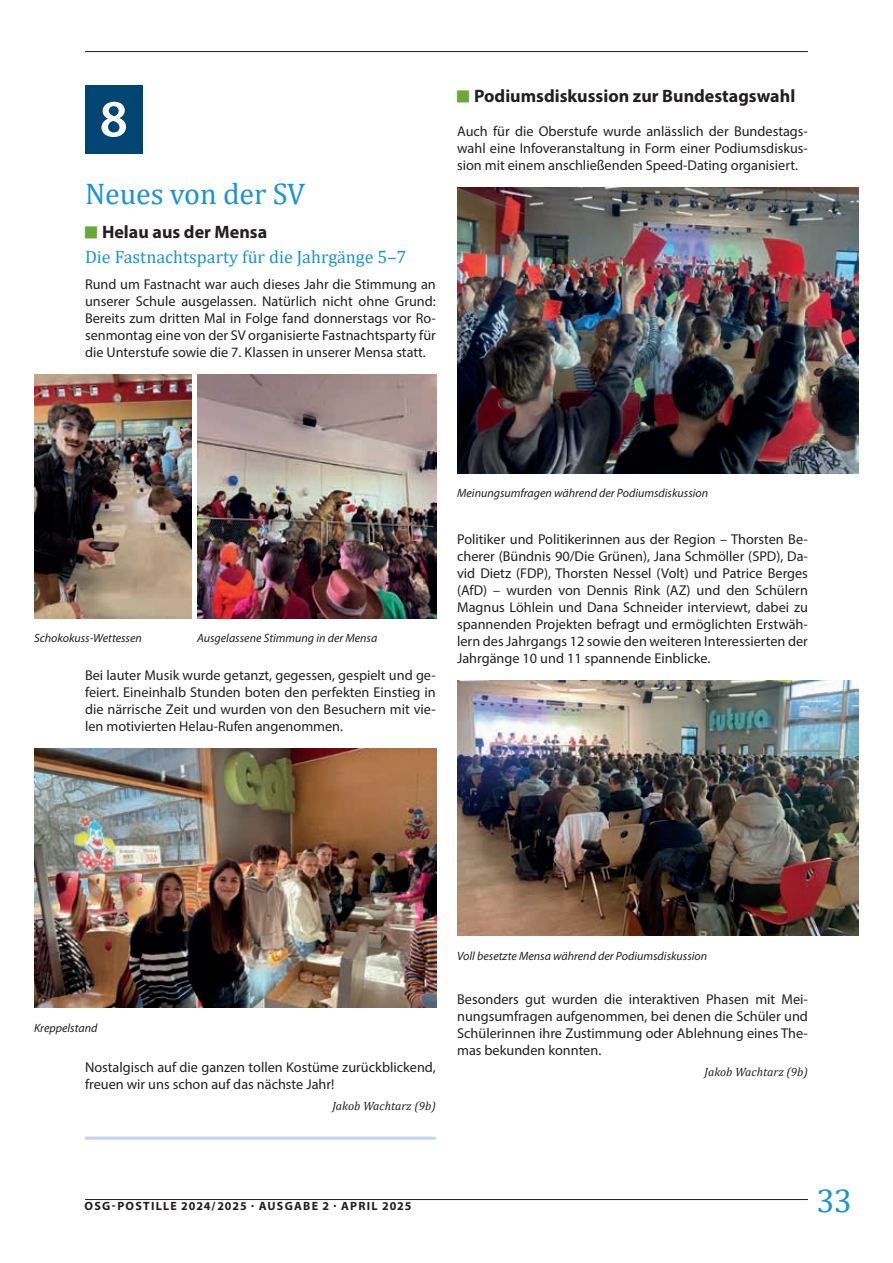
<style>
.page{position:relative;width:893px;height:1263px;background:#fff}
.page>*{position:absolute;margin:0;border:0;box-sizing:border-box;transform-origin:0 0}
.t1{font:600 52.5px "Myriad Pro";color:#fff}
.t2{font:33px "Cambria";color:#1894d3}
.t3{font:30px "Cambria";letter-spacing:-.005em;color:#1894d3}
.t4{font:700 18px "Myriad Pro";color:#231f20}
.t5{font:18px "Cambria";color:#1894d3}
.t6{font:14.25px/17px "Myriad Pro";color:#231f20;text-align:justify}
.t7{font:italic 12px "Myriad Pro";color:#231f20}
.t8{font:700 12px "Myriad Pro";letter-spacing:.1em;color:#231f20}
.t9{font:italic 12px "Cambria";color:#231f20}
</style>
<div class="page">
<hr style="left:85px;top:51px;width:723px;height:1px;background:#231f20">
<hr style="left:85px;top:1199px;width:723px;height:1px;background:#231f20">
<div style="left:85px;top:85px;width:57px;height:68px;background:#014672"></div>
<img style="left:34px;top:374px;width:157px;height:244px">
<img style="left:197px;top:374px;width:239px;height:244px">
<hr style="left:85px;top:1137px;width:351px;height:3px;background:#bdd6ef">
<img style="left:34px;top:748px;width:402px;height:260px">
<img style="left:457px;top:187px;width:402px;height:286px">
<img style="left:457px;top:680px;width:402px;height:255px">
<h1 class="t1" style="left:100px;top:85px;width:30px">8</h1>
<h3 class="t3" style="left:85px;top:176px;width:222px">Neues von der SV</h3>
<p class="t4" style="left:102px;top:220px;width:167px">Helau aus der Mensa</p>
<p class="t5" style="left:85px;top:246px;width:323px">Die Fastnachtsparty für die Jahrgänge 5–7</p>
<p class="t6" style="left:85px;top:276px;width:352px">Rund um Fastnacht war auch dieses Jahr die Stimmung an unserer Schule ausgelassen. Natürlich nicht ohne Grund:<br>Bereits zum dritten Mal in Folge fand donnerstags vor Ro&shy;senmontag eine von der SV organisierte Fastnachtsparty für die Unterstufe sowie die 7. Klassen in unserer Mensa statt.</p>
<p class="t4" style="left:474px;top:84px;width:323px">Podiumsdiskussion zur Bundestagswahl</p>
<p class="t6" style="left:457px;top:123px;width:352px">Auch für die Oberstufe wurde anlässlich der Bundestags&shy;wahl eine Infoveranstaltung in Form einer Podiumsdiskus&shy;sion mit einem anschließenden Speed-Dating organisiert.</p>
<p class="t7" style="left:34px;top:631px;width:109px">Schokokuss-Wettessen</p>
<p class="t7" style="left:197px;top:631px;width:182px">Ausgelassene Stimmung in der Mensa</p>
<p class="t6" style="left:85px;top:667px;width:352px">Bei lauter Musik wurde getanzt, gegessen, gespielt und ge&shy;feiert. Eineinhalb Stunden boten den perfekten Einstieg in die närrische Zeit und wurden von den Besuchern mit vie&shy;len motivierten Helau-Rufen angenommen.</p>
<p class="t7" style="left:457px;top:486px;width:253px">Meinungsumfragen während der Podiumsdiskussion</p>
<p class="t6" style="left:457px;top:531px;width:352px">Politiker und Politikerinnen aus der Region – Thorsten Be&shy;cherer (Bündnis 90/Die Grünen), Jana Schmöller (SPD), Da&shy;vid Dietz (FDP), Thorsten Nessel (Volt) und Patrice Berges (AfD) – wurden von Dennis Rink (AZ) und den Schülern Magnus Löhlein und Dana Schneider interviewt, dabei zu spannenden Projekten befragt und ermöglichten Erstwäh&shy;lern des Jahrgangs 12 sowie den weiteren Interessierten der Jahrgänge 10 und 11 spannende Einblicke.</p>
<p class="t7" style="left:34px;top:1020px;width:65px">Kreppelstand</p>
<p class="t6" style="left:85px;top:1058px;width:352px">Nostalgisch auf die ganzen tollen Kostüme zurückblickend, freuen wir uns schon auf das nächste Jahr!</p>
<p class="t9" style="left:332px;top:1097px;width:105px">Jakob Wachtarz (9b)</p>
<p class="t7" style="left:457px;top:948px;width:252px">Voll besetzte Mensa während der Podiumsdiskussion</p>
<p class="t6" style="left:457px;top:990px;width:352px">Besonders gut wurden die interaktiven Phasen mit Mei&shy;nungsumfragen aufgenommen, bei denen die Schüler und Schülerinnen ihre Zustimmung oder Ablehnung eines The&shy;mas bekunden konnten.</p>
<p class="t9" style="left:704px;top:1063px;width:105px">Jakob Wachtarz (9b)</p>
<p class="t8" style="left:85px;top:1198px;width:328px">OSG-POSTILLE 2024/2025 · AUSGABE 2 · APRIL 2025</p>
<h2 class="t2" style="left:816px;top:1181px;width:37px">33</h2>
</div>
